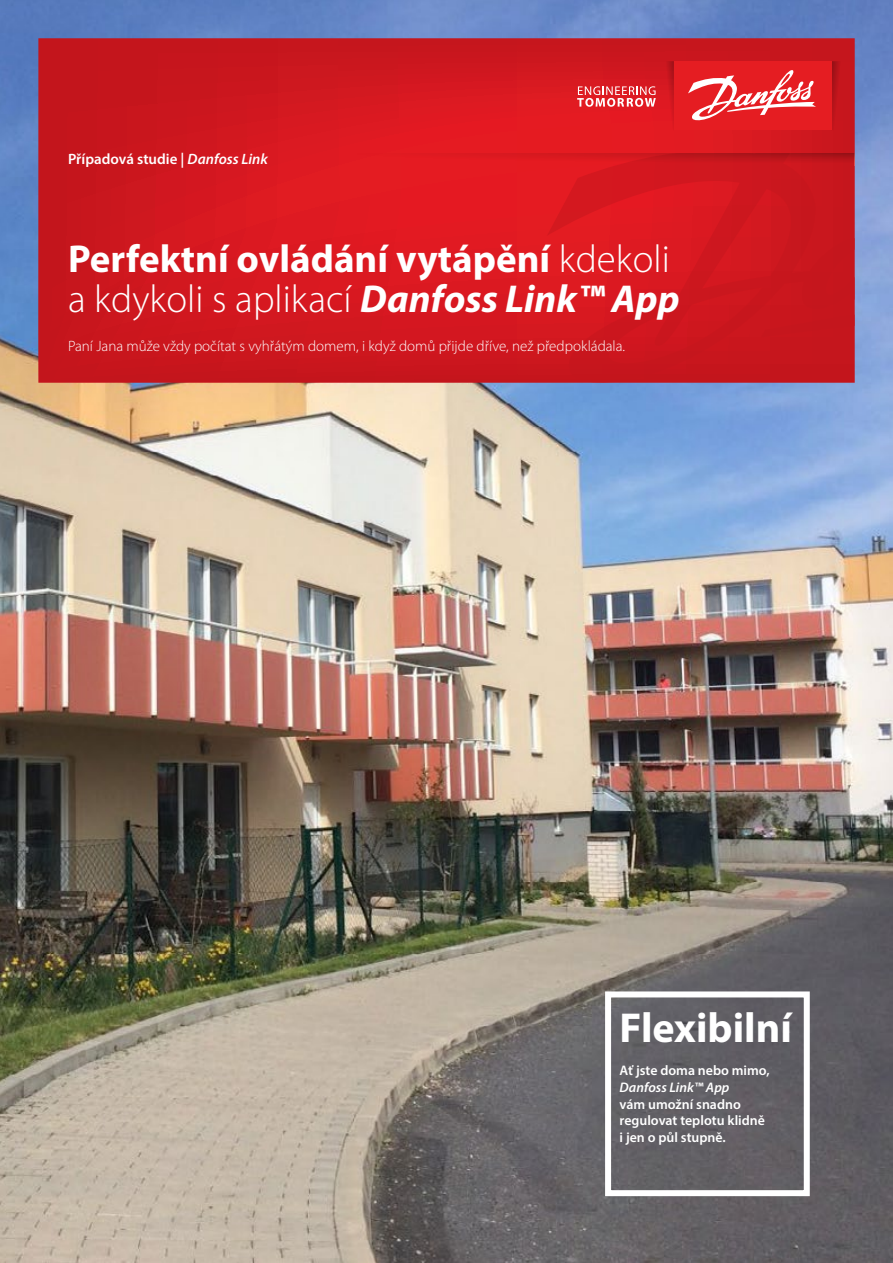
<style>
.page{position:relative;width:893px;height:1263px;background:#fff}
.page>*{position:absolute;margin:0;border:0;box-sizing:border-box;transform-origin:0 0}
.t1{font:700 42px "Myriad Pro";color:#fff}
.t2{font:700 39px/40.5px "Myriad Pro";color:#fff}
.t3{font:300 15px "Myriad Pro";color:#fff}
.t4{font:600 15px "Myriad Pro";color:#fff}
.t5{font:600 13.8px/16.6px "Myriad Pro";color:#fff}
.t6{font:italic 600 13.8px "Myriad Pro";color:#fff}
.s1{font-style:italic}
.s2{font-weight:300}
</style>
<div class="page">
<img style="left:0;top:0;width:893px;height:1263px">
<svg style="left:38px;top:38px;width:817px;height:345px;background:#d2181f"></svg>
<svg style="left:547px;top:166px;width:308px;height:217px;background:#d0171f"></svg>
<svg style="left:832px;top:61px;width:12px;height:69px"></svg>
<svg style="left:358px;top:153px;width:497px;height:13px;background:#d1181e"></svg>
<div style="left:674px;top:61px;width:158px;height:69px;background:#e51d22"></div>
<svg style="left:577px;top:61px;width:97px;height:69px;background:#dd2c33"></svg>
<svg style="left:688px;top:70px;width:128px;height:51px"></svg>
<div style="left:605px;top:991px;width:205px;height:205px;border:6px solid #fff"></div>
<p class="t4" style="left:68px;top:150px;width:201px">Případová studie | <span class="s1">Danfoss Link</span></p>
<h2 class="t2" style="left:68px;top:237px;width:613px">Perfektní ovládání vytápění <span class="s2">kdekoli a kdykoli s aplikací</span> <span class="s1">Danfoss Link™ App</span></h2>
<p class="t3" style="left:68px;top:337px;width:559px">Paní Jana může vždy počítat s vyhřátým domem, i když domů přijde dříve, než předpokládala.</p>
<h1 class="t1" style="left:620px;top:1000px;width:174px">Flexibilní</h1>
<p class="t5" style="left:620px;top:1062px;width:152px">Ať jste doma nebo mimo,</p>
<p class="t6" style="left:620px;top:1078px;width:111px">Danfoss Link™ App</p>
<p class="t5" style="left:620px;top:1095px;width:147px">vám umožní snadno regulovat teplotu klidně i jen o půl stupně.</p>
</div>
